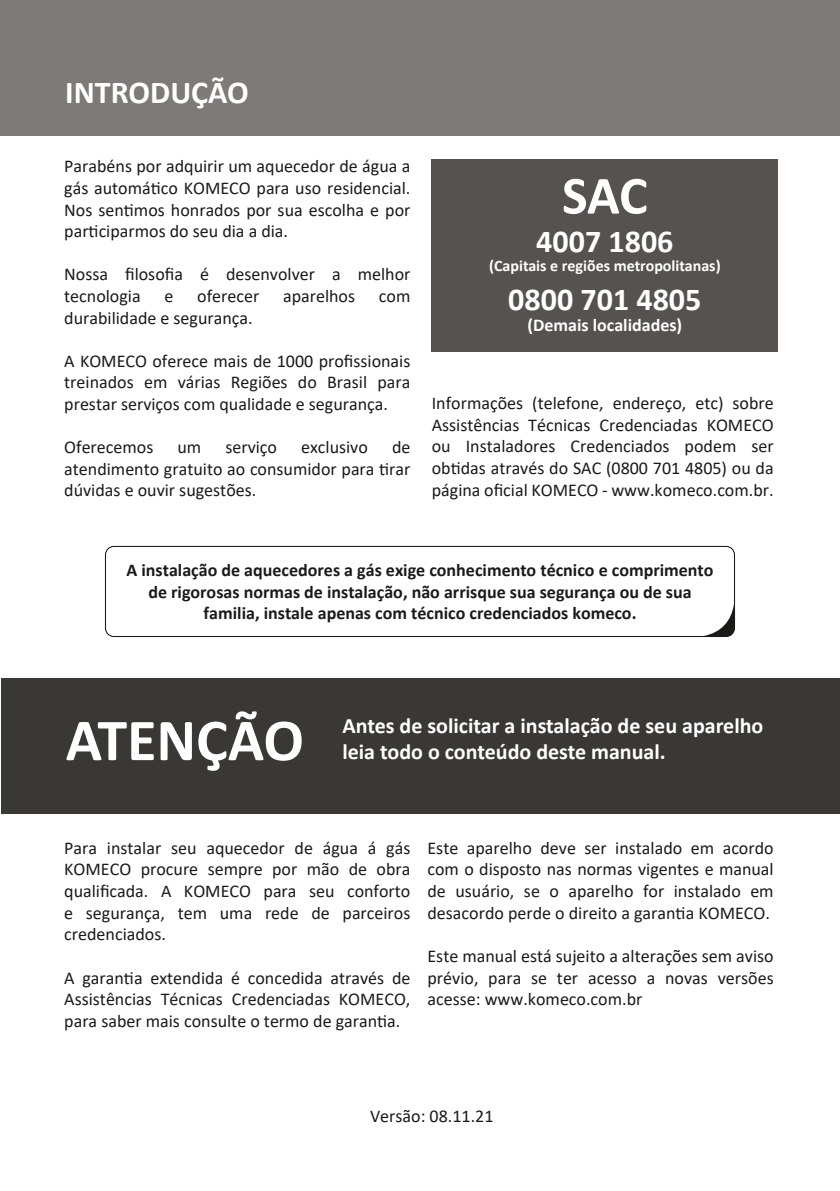
<style>
.page{position:relative;width:840px;height:1191px;background:#fff}
.page>*{position:absolute;margin:0;border:0;box-sizing:border-box;transform-origin:0 0}
.t1{font:700 60px "Calibri";color:#fff}
.t2{font:700 54px "Calibri";color:#fff}
.t3{font:700 32px "Calibri";color:#fff}
.t4{font:700 22px "Calibri";color:#fff}
.t5{font:18px/21.6px "Calibri";color:#1a1a19;text-align:justify}
.t6{font:700 18px/21.6px "Calibri";color:#1a1a19;text-align:center}
.t7{font:700 18px "Calibri";color:#fff}
.t8{font:700 16px "Calibri";color:#fff}
</style>
<div class="page">
<div style="left:1px;top:0;width:838px;height:135px;background:#7d7a77"></div>
<div style="left:1px;top:678px;width:838px;height:136px;background:#393835"></div>
<div style="left:431px;top:159px;width:346px;height:192px;background:#555250"></div>
<svg style="left:105px;top:546px;width:629px;height:91px"></svg>
<h3 class="t3" style="left:65px;top:70px;width:185px">INTRODUÇÃO</h3>
<p class="t5" style="left:64px;top:155px;width:347px">Parabéns por adquirir um aquecedor de água a gás automático KOMECO para uso residencial.<br>Nos sentimos honrados por sua escolha e por participarmos do seu dia a dia.</p>
<p class="t5" style="left:64px;top:263px;width:347px">Nossa filosofia é desenvolver a melhor tecnologia</p>
<p class="t5" style="left:164px;top:285px;width:10px">e</p>
<p class="t5" style="left:197px;top:285px;width:64px">oferecer</p>
<p class="t5" style="left:283px;top:285px;width:74px">aparelhos</p>
<p class="t5" style="left:379px;top:285px;width:33px">com</p>
<p class="t5" style="left:64px;top:306px;width:190px">durabilidade e segurança.</p>
<p class="t5" style="left:64px;top:349px;width:347px">A KOMECO oferece mais de 1000 profissionais treinados em várias Regiões do Brasil para prestar serviços com qualidade e segurança.</p>
<p class="t5" style="left:64px;top:436px;width:91px">Oferecemos</p>
<p class="t5" style="left:177px;top:436px;width:25px">um</p>
<p class="t5" style="left:225px;top:436px;width:53px">serviço</p>
<p class="t5" style="left:301px;top:436px;width:68px">exclusivo</p>
<p class="t5" style="left:64px;top:436px;width:347px;text-indent:327px">de atendimento gratuito ao consumidor para tirar dúvidas e ouvir sugestões.</p>
<h2 class="t2" style="left:561px;top:157px;width:87px">SAC</h2>
<h3 class="t3" style="left:536px;top:219px;width:139px">4007 1806</h3>
<p class="t8" style="left:489px;top:254px;width:233px">(Capitais e regiões metropolitanas)</p>
<h3 class="t3" style="left:508px;top:276px;width:194px">0800 701 4805</h3>
<p class="t7" style="left:527px;top:312px;width:156px">(Demais localidades)</p>
<p class="t5" style="left:431px;top:392px;width:343px">Informações (telefone, endereço, etc) sobre Assistências Técnicas Credenciadas KOMECO ou Instaladores Credenciados podem ser obtidas através do SAC (0800 701 4805) ou da página oficial KOMECO - www.komeco.com.br.</p>
<p class="t6" style="left:126px;top:559px;width:588px">A instalação de aquecedores a gás exige conhecimento técnico e comprimento de rigorosas normas de instalação, não arrisque sua segurança ou de sua familia, instale apenas com técnico credenciados komeco.</p>
<h1 class="t1" style="left:66px;top:697px;width:240px">ATENÇÃO</h1>
<p class="t4" style="left:342px;top:709px;width:422px">Antes de solicitar a instalação de seu aparelho</p>
<p class="t4" style="left:342px;top:736px;width:325px">leia todo o conteúdo deste manual.</p>
<p class="t5" style="left:64px;top:836px;width:347px">Para instalar seu aquecedor de água á gás KOMECO procure sempre por mão de obra qualificada. A KOMECO para seu conforto e segurança, tem uma rede de parceiros credenciados.</p>
<p class="t5" style="left:64px;top:966px;width:347px">A garantia extendida é concedida através de Assistências Técnicas Credenciadas KOMECO, para saber mais consulte o termo de garantia.</p>
<p class="t5" style="left:427px;top:836px;width:347px">Este aparelho deve ser instalado em acordo com o disposto nas normas vigentes e manual de usuário, se o aparelho for instalado em desacordo perde o direito a garantia KOMECO.</p>
<p class="t5" style="left:427px;top:944px;width:347px">Este manual está sujeito a alterações sem aviso prévio, para se ter acesso a novas versões acesse: www.komeco.com.br</p>
<p class="t5" style="left:370px;top:1105px;width:125px">Versão: 08.11.21</p>
</div>
